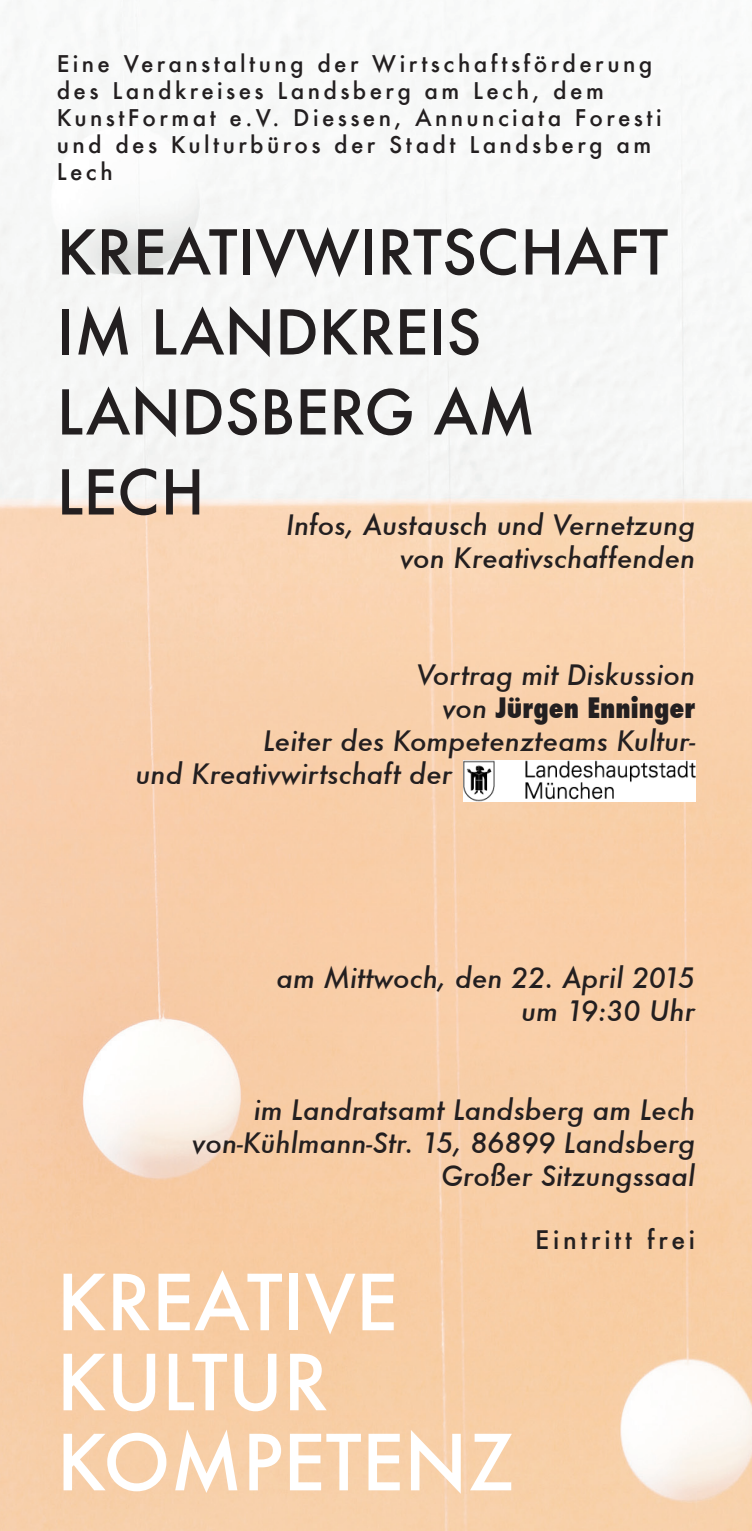
<style>
.page{position:relative;width:752px;height:1531px;background:#fff}
.page>*{position:absolute;margin:0;border:0;box-sizing:border-box;transform-origin:0 0}
.t1{font:500 75px/80px "Futura";color:#fff}
.t2{font:500 60px/80px "Futura";color:#231f20}
.t3{font:italic 500 27.5px/33px "Futura";color:#231f20;text-align:right}
.t4{font:800 condensed 27.5px "Futura";color:#231f20}
.t5{font:500 25px "Futura";letter-spacing:.15em;color:#231f20}
.t6{font:500 22.5px/27px "Futura";letter-spacing:.15em;color:#231f20}
.s1{font-weight:500;font-style:italic;font-stretch:normal}
</style>
<div class="page">
<img style="left:0;top:0;width:751px;height:1531px">
<img style="left:463px;top:760px;width:232px;height:41px">
<p class="t6" style="left:57px;top:50px;width:606px">Eine Veranstaltung der Wirtschaftsförderung des Landkreises Landsberg am Lech, dem KunstFormat e.V. Diessen, Annunciata Foresti und des Kulturbüros der Stadt Landsberg am Lech</p>
<h2 class="t2" style="left:57px;top:211px;width:612px">KREATIVWIRTSCHAFT<br>IM LANDKREIS<br>LANDSBERG AM<br>LECH</h2>
<p class="t3" style="left:286px;top:508px;width:410px">Infos, Austausch und Vernetzung von Kreativschaffenden</p>
<p class="t3" style="left:416px;top:658px;width:280px">Vortrag mit Diskussion</p>
<p class="t4" style="left:442px;top:689px;width:254px"><span class="s1">von</span> Jürgen Enninger</p>
<p class="t3" style="left:263px;top:724px;width:433px">Leiter des Kompetenzteams Kultur-</p>
<p class="t3" style="left:135px;top:757px;width:318px">und Kreativwirtschaft der</p>
<p class="t3" style="left:276px;top:961px;width:420px">am Mittwoch, den 22. April 2015 um 19:30 Uhr</p>
<p class="t3" style="left:192px;top:1093px;width:504px">im Landratsamt Landsberg am Lech von-Kühlmann-Str. 15, 86899 Landsberg<br>Großer Sitzungssaal</p>
<p class="t5" style="left:535px;top:1222px;width:161px">Eintritt frei</p>
<h1 class="t1" style="left:57px;top:1261px;width:459px">KREATIVE<br>KULTUR<br>KOMPETENZ</h1>
</div>
